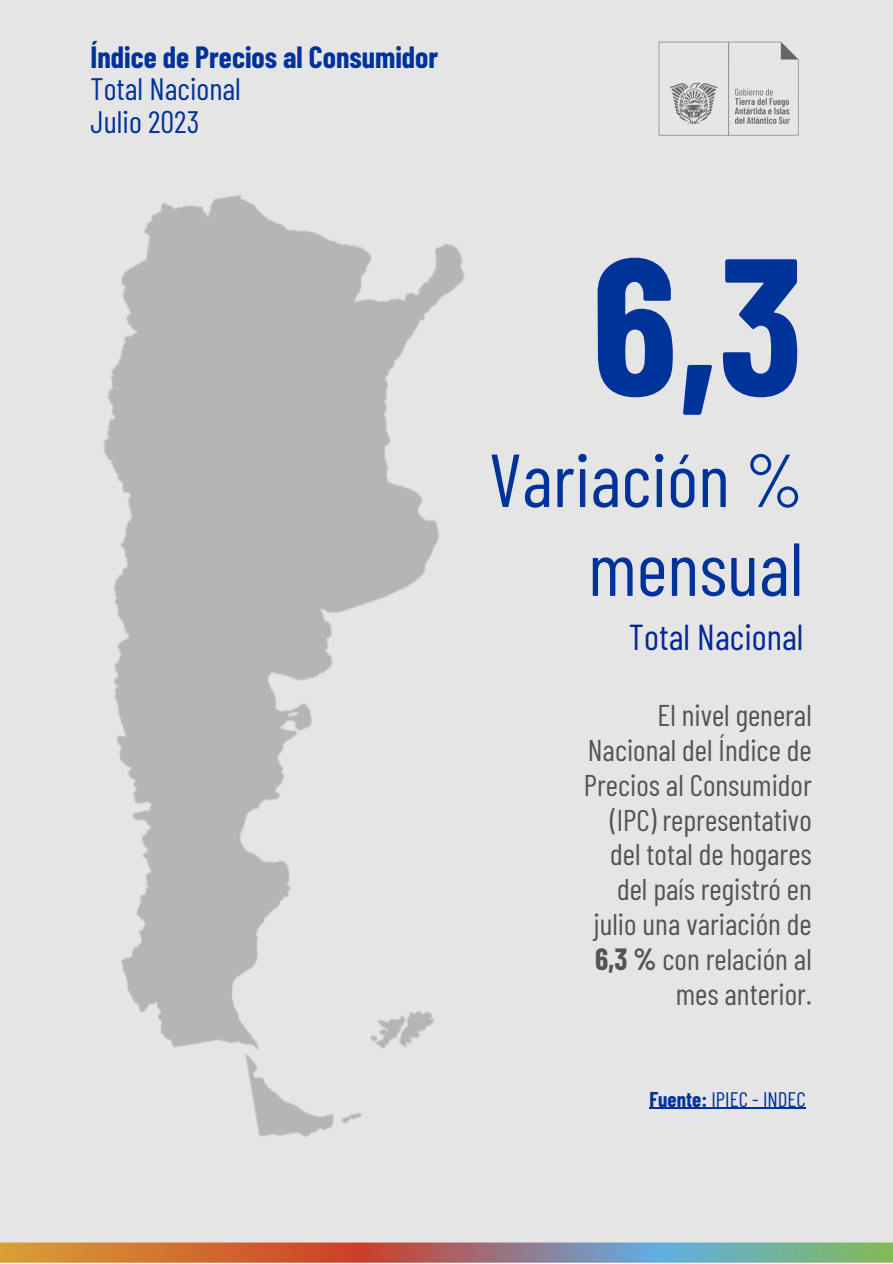
<style>
.page{position:relative;width:893px;height:1264px;background:#fff}
.page>*{position:absolute;margin:0;border:0;box-sizing:border-box;transform-origin:0 0}
.t1{font:700 194.85px "Barlow Condensed";color:#039}
.t2{font:75px "Barlow Condensed";color:#039}
.t3{font:36px "Barlow Condensed";color:#042698}
.t4{font:31.05px "Barlow Condensed";color:#039}
.t5{font:30px/34.8px "Barlow Condensed";color:#545454;text-align:right}
.t6{font:700 30px "Barlow Condensed";color:#039}
.t7{font:21px "Barlow Condensed";color:#039}
.s1{font-weight:700}
</style>
<div class="page">
<div style="left:0;top:0;width:892px;height:1262px;background:#e5e5e5"></div>
<img style="left:0;top:1242px;width:892px;height:20px">
<img style="left:103px;top:195px;width:362px;height:658px">
<img style="left:121px;top:853px;width:241px;height:284px">
<img style="left:338px;top:991px;width:96px;height:84px">
<img style="left:658px;top:41px;width:141px;height:95px">
<hr style="left:649px;top:1107px;width:58px;height:1px;background:#039">
<hr style="left:707px;top:1107px;width:98px;height:1px;background:#039">
<p class="t6" style="left:91px;top:38px;width:349px">Índice de Precios al Consumidor</p>
<p class="t4" style="left:91px;top:69px;width:152px">Total Nacional</p>
<p class="t4" style="left:91px;top:102px;width:110px">Julio 2023</p>
<p class="t1" style="left:591px;top:201px;width:213px">6,3</p>
<p class="t2" style="left:489px;top:432px;width:316px">Variación %</p>
<p class="t2" style="left:588px;top:521px;width:217px">mensual</p>
<p class="t3" style="left:629px;top:614px;width:176px">Total Nacional</p>
<p class="t5" style="left:583px;top:696px;width:229px">El nivel general<br>Nacional del Índice de<br>Precios al Consumidor (IPC) representativo del total de hogares del país registró en julio una variación de<br><span class="s1">6,3 %</span> con relación al mes anterior.</p>
<p class="t7" style="left:649px;top:1085px;width:158px"><span class="s1">Fuente:</span> IPIEC - INDEC</p>
</div>
